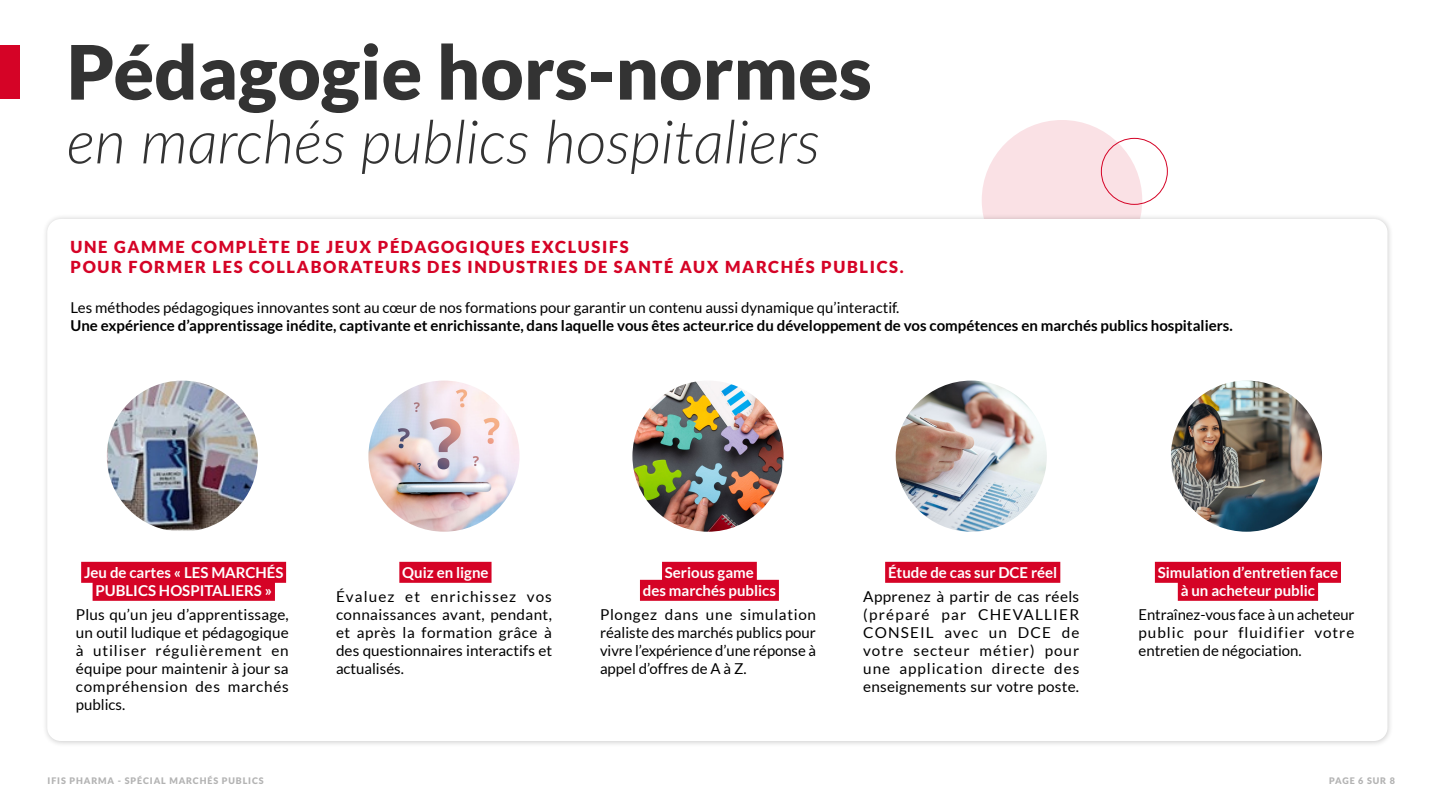
<style>
.page{position:relative;width:1440px;height:810px;background:#fff}
.page>*{position:absolute;margin:0;border:0;box-sizing:border-box;transform-origin:0 0}
.t1{font:900 75px "Lato";color:#333}
.t2{font:italic 300 60px "Lato";color:#333}
.t3{font:900 16.5px/19.8px "Lato";letter-spacing:.1em;color:#d50326}
.t4{font:15px/18px "Lato";color:#000;text-align:justify}
.t5{font:700 15px "Lato";color:#000}
.t6{font:700 15px/18px "Lato";color:#fff;text-align:center}
.t7{font:900 9px "Lato";letter-spacing:.1em;color:#b3b3b3}
</style>
<div class="page">
<div style="left:982px;top:120px;width:160px;height:160px;background:#fae1e5;border-radius:50%"></div>
<div style="left:1101px;top:138px;width:67px;height:67px;border:1px solid #d50326;border-radius:50%"></div>
<div style="left:42px;top:214px;width:1352px;height:533px;background:#000;opacity:.2"></div>
<div style="left:47px;top:219px;width:1341px;height:522px;background:#fff;border-radius:14px"></div>
<div style="left:0;top:45px;width:20px;height:54px;background:#d50326"></div>
<img style="left:105px;top:379px;width:154px;height:154px;border-radius:77px">
<div style="left:104px;top:378px;width:156px;height:156px;border:3px solid #fff;border-radius:50%"></div>
<div style="left:81px;top:562px;width:205px;height:21px;background:#d50326"></div>
<div style="left:93px;top:580px;width:182px;height:21px;background:#d50326"></div>
<img style="left:367px;top:379px;width:154px;height:154px;border-radius:77px">
<div style="left:366px;top:378px;width:156px;height:156px;border:3px solid #fff;border-radius:50%"></div>
<div style="left:399px;top:562px;width:93px;height:21px;background:#d50326"></div>
<img style="left:631px;top:379px;width:154px;height:154px;border-radius:77px">
<div style="left:630px;top:378px;width:156px;height:156px;border:3px solid #fff;border-radius:50%"></div>
<div style="left:662px;top:562px;width:95px;height:21px;background:#d50326"></div>
<div style="left:640px;top:580px;width:139px;height:21px;background:#d50326"></div>
<img style="left:894px;top:379px;width:154px;height:154px;border-radius:77px">
<div style="left:893px;top:378px;width:156px;height:156px;border:3px solid #fff;border-radius:50%"></div>
<div style="left:885px;top:562px;width:175px;height:21px;background:#d50326"></div>
<img style="left:1170px;top:379px;width:153px;height:154px;border-radius:77px">
<div style="left:1168px;top:378px;width:157px;height:156px;border:3px solid #fff;border-radius:50%"></div>
<div style="left:1155px;top:562px;width:186px;height:21px;background:#d50326"></div>
<div style="left:1178px;top:580px;width:140px;height:21px;background:#d50326"></div>
<h1 class="t1" style="left:67px;top:28px;width:807px">Pédagogie hors-normes</h1>
<h2 class="t2" style="left:67px;top:100px;width:755px">en marchés publics hospitaliers</h2>
<p class="t3" style="left:70px;top:237px;width:835px">UNE GAMME COMPLÈTE DE JEUX PÉDAGOGIQUES EXCLUSIFS<br>POUR FORMER LES COLLABORATEURS DES INDUSTRIES DE SANTÉ AUX MARCHÉS PUBLICS.</p>
<p class="t4" style="left:70px;top:298px;width:830px">Les méthodes pédagogiques innovantes sont au cœur de nos formations pour garantir un contenu aussi dynamique qu’interactif.</p>
<p class="t5" style="left:70px;top:317px;width:1164px">Une expérience d’apprentissage inédite, captivante et enrichissante, dans laquelle vous êtes acteur.rice du développement de vos compétences en marchés publics hospitaliers.</p>
<p class="t6" style="left:84px;top:563px;width:201px">Jeu de cartes « LES MARCHÉS<br>PUBLICS HOSPITALIERS »</p>
<p class="t4" style="left:76px;top:605px;width:214px">Plus qu’un jeu d’apprentissage, un outil ludique et pédagogique à utiliser régulièrement en équipe pour maintenir à jour sa compréhension des marchés publics.</p>
<p class="t6" style="left:402px;top:563px;width:88px">Quiz en ligne</p>
<p class="t4" style="left:336px;top:587px;width:218px">Évaluez et enrichissez vos connaissances avant, pendant, et après la formation grâce à des questionnaires interactifs et actualisés.</p>
<p class="t6" style="left:643px;top:563px;width:135px">Serious game<br>des marchés publics</p>
<p class="t4" style="left:600px;top:605px;width:218px">Plongez dans une simulation réaliste des marchés publics pour vivre l’expérience d’une réponse à appel d’offres de A à Z.</p>
<p class="t6" style="left:888px;top:563px;width:171px">Étude de cas sur DCE réel</p>
<p class="t4" style="left:863px;top:587px;width:218px">Apprenez à partir de cas réels (préparé par CHEVALLIER CONSEIL avec un DCE de votre secteur métier) pour une application directe des enseignements sur votre poste.</p>
<p class="t6" style="left:1158px;top:563px;width:182px">Simulation d’entretien face à un acheteur public</p>
<p class="t4" style="left:1138px;top:605px;width:218px">Entraînez-vous face à un acheteur public pour fluidifier votre entretien de négociation.</p>
<p class="t7" style="left:48px;top:775px;width:218px">IFIS PHARMA - SPÉCIAL MARCHÉS PUBLICS</p>
<p class="t7" style="left:1329px;top:775px;width:67px">PAGE 6 SUR 8</p>
</div>
